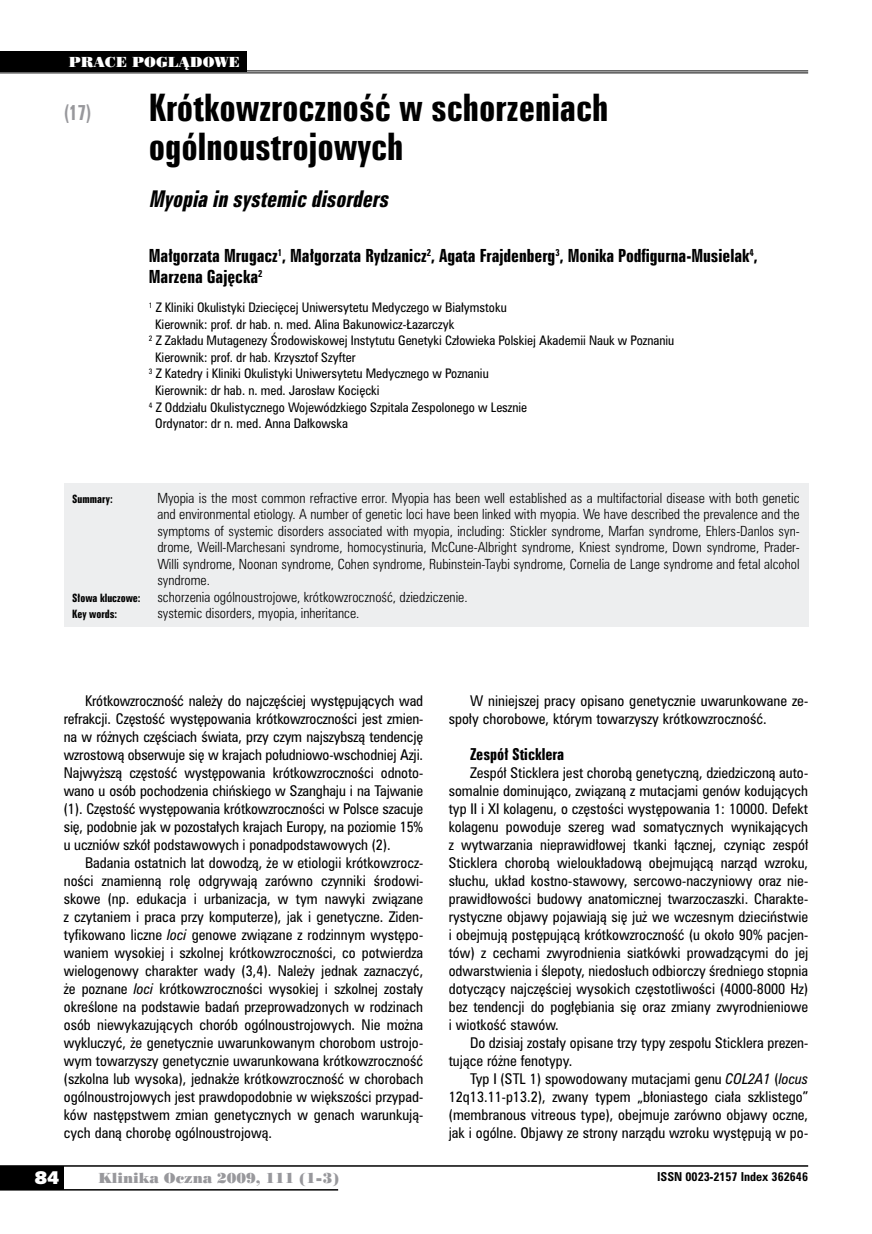
<style>
.page{position:relative;width:872px;height:1234px;background:#fff}
.page>*{position:absolute;margin:0;border:0;box-sizing:border-box;transform-origin:0 0}
.t1{font:34.5px/39px "Zurich Bd X Cn PL";color:#000}
.t2{font:italic 21px "Zurich Bd X Cn PL";color:#000}
.t3{font:19.5px "Zurich Bd X Cn PL";color:#98989c;scale:.9 1}
.t4{font:18px "Humanst 531 U Blk PL";color:#fff}
.t5{font:16.5px/21px "Zurich Bd X Cn PL";color:#000}
.t6{font:15px "Zurich Bd X Cn PL";color:#000}
.t7{font:13.5px/18px "Zurich Cn PL";color:#000;text-align:justify}
.t8{font:13.5px "Poster Bodoni PL";color:#98989c}
.t9{font:13.5px "Poster Bodoni PL";color:#fff}
.t10{font:12.75px/16.5px "Zurich Lt Cn PL";color:#000;text-align:justify}
.t11{font:12px "Zurich Cn PL";color:#000}
.t12{font:700 11.25px "Zurich Cn PL";color:#000}
.t13{font:10.5px "Zurich Bd X Cn PL";color:#000}
.s1{font-style:italic}
</style>
<div class="page">
<div style="left:0;top:1165px;width:64px;height:24px;background:#000"></div>
<hr style="left:0;top:1164px;width:808px;height:2px;background:#000">
<hr style="left:0;top:1188px;width:338px;height:2px;background:#000">
<div style="left:64px;top:483px;width:744px;height:143px;background:#edeeef"></div>
<hr style="left:0;top:70px;width:808px;height:1px;background:#000">
<hr style="left:0;top:72px;width:808px;height:1px;background:#000">
<div style="left:0;top:51px;width:246px;height:21px;background:#000"></div>
<p class="t9" style="left:69px;top:53px;width:173px">PRACE POGLĄDOWE</p>
<h3 class="t3" style="left:64px;top:100px;width:32px">(17)</h3>
<h1 class="t1" style="left:149px;top:88px;width:461px">Krótkowzroczność w schorzeniach ogólnoustrojowych</h1>
<h2 class="t2" style="left:149px;top:185px;width:246px">Myopiain systemicdisorders</h2>
<p class="t5" style="left:149px;top:245px;width:610px">Małgorzata Mrugacz<sup>1</sup>, Małgorzata Rydzanicz<sup>2</sup>, Agata Frajdenberg<sup>3</sup>, Monika Podfigurna-Musielak<sup>4</sup>,<br>Marzena Gajęcka<sup>2</sup></p>
<p class="t11" style="left:149px;top:299px;width:359px"><sup>1</sup> Z Kliniki Okulistyki Dziecięcej Uniwersytetu Medyczego w Białymstoku</p>
<p class="t11" style="left:155px;top:316px;width:301px">Kierownik: prof. dr hab. n. med. Alina Bakunowicz-Łazarczyk</p>
<p class="t11" style="left:149px;top:332px;width:527px"><sup>2</sup> Z Zakładu Mutagenezy Środowiskowej Instytutu Genetyki Człowieka Polskiej Akademii Nauk w Poznaniu</p>
<p class="t11" style="left:155px;top:349px;width:202px">Kierownik: prof. dr hab. Krzysztof Szyfter</p>
<p class="t11" style="left:149px;top:365px;width:341px"><sup>3</sup> Z Katedry i Kliniki Okulistyki Uniwersytetu Medycznego w Poznaniu</p>
<p class="t11" style="left:155px;top:382px;width:226px">Kierownik: dr hab. n. med. Jarosław Kocięcki</p>
<p class="t11" style="left:149px;top:398px;width:380px"><sup>4</sup> Z Oddziału Okulistycznego Wojewódzkiego Szpitala Zespolonego w Lesznie</p>
<p class="t11" style="left:155px;top:415px;width:194px">Ordynator: dr n. med. Anna Dałkowska</p>
<p class="t13" style="left:72px;top:491px;width:42px">Summary:</p>
<p class="t10" style="left:157px;top:489px;width:644px">Myopia is the most common refractive error. Myopia has been well established as a multifactorial disease with both genetic and environmental etiology. A number of genetic loci have been linked with myopia. We have described the prevalence and the symptoms of systemic disorders associated with myopia, including: Stickler syndrome, Marfan syndrome, Ehlers-Danlos syn&shy;drome, Weill-Marchesani syndrome, homocystinuria, McCune-Albright syndrome, Kniest syndrome, Down syndrome, Prader-Willi syndrome, Noonan syndrome, Cohen syndrome, Rubinstein-Taybi syndrome, Cornelia de Lange syndrome and fetal alcohol syndrome.</p>
<p class="t13" style="left:72px;top:590px;width:70px">Słowa kluczowe:</p>
<p class="t10" style="left:157px;top:588px;width:312px">schorzenia ogólnoustrojowe, krótkowzroczność, dziedziczenie.</p>
<p class="t13" style="left:72px;top:607px;width:46px">Key words:</p>
<p class="t10" style="left:157px;top:604px;width:203px">systemic disorders, myopia, inheritance.</p>
<p class="t7" style="left:64px;top:691px;width:361px;text-indent:21px">Krótkowzroczność należy do najczęściej występujących wad refrakcji. Częstość występowania krótkowzroczności jest zmien&shy;na w różnych częściach świata, przy czym najszybszą tendencję wzrostową obserwuje się w krajach południowo-wschodniej Azji.<br>Najwyższą częstość występowania krótkowzroczności odnoto&shy;wano u osób pochodzenia chińskiego w Szanghaju i na Tajwanie (1). Częstość występowania krótkowzroczności w Polsce szacuje się, podobnie jak w pozostałych krajach Europy, na poziomie 15% u uczniów szkół podstawowych i ponadpodstawowych (2).</p>
<p class="t7" style="left:64px;top:853px;width:361px;text-indent:21px">Badania ostatnich lat dowodzą, że w etiologii krótkowzrocz&shy;ności znamienną rolę odgrywają zarówno czynniki środowi&shy;skowe (np. edukacja i urbanizacja, w tym nawyki związane z czytaniem i praca przy komputerze), jak i genetyczne. Ziden&shy;tyfikowano liczne <span class="s1">loci</span> genowe związane z rodzinnym występo&shy;waniem wysokiej i szkolnej krótkowzroczności, co potwierdza wielogenowy charakter wady (3,4). Należy jednak zaznaczyć, że poznane <span class="s1">loci</span> krótkowzroczności wysokiej i szkolnej zostały określone na podstawie badań przeprowadzonych w rodzinach osób niewykazujących chorób ogólnoustrojowych. Nie można wykluczyć, że genetycznie uwarunkowanym chorobom ustrojo&shy;wym towarzyszy genetycznie uwarunkowana krótkowzroczność (szkolna lub wysoka), jednakże krótkowzroczność w chorobach ogólnoustrojowych jest prawdopodobnie w większości przypad&shy;ków następstwem zmian genetycznych w genach warunkują&shy;cych daną chorobę ogólnoustrojową.</p>
<p class="t7" style="left:449px;top:691px;width:361px;text-indent:21px">W niniejszej pracy opisano genetycznie uwarunkowane ze&shy;społy chorobowe, którym towarzyszy krótkowzroczność.</p>
<p class="t6" style="left:470px;top:744px;width:96px">Zespół Sticklera</p>
<p class="t7" style="left:449px;top:763px;width:361px;text-indent:21px">Zespół Sticklera jest chorobą genetyczną, dziedziczoną auto&shy;somalnie dominująco, związaną z mutacjami genów kodujących typ II i XI kolagenu, o częstości występowania 1: 10000. Defekt kolagenu powoduje szereg wad somatycznych wynikających z wytwarzania nieprawidłowej tkanki łącznej, czyniąc zespół Sticklera chorobą wieloukładową obejmującą narząd wzroku, słuchu, układ kostno-stawowy, sercowo-naczyniowy oraz nie&shy;prawidłowości budowy anatomicznej twarzoczaszki. Charakte&shy;rystyczne objawy pojawiają się już we wczesnym dzieciństwie i obejmują postępującą krótkowzroczność (u około 90% pacjen&shy;tów) z cechami zwyrodnienia siatkówki prowadzącymi do jej odwarstwienia i ślepoty, niedosłuch odbiorczy średniego stopnia dotyczący najczęściej wysokich częstotliwości (4000-8000 Hz) bez tendencji do pogłębiania się oraz zmiany zwyrodnieniowe i wiotkość stawów.</p>
<p class="t7" style="left:449px;top:1033px;width:361px;text-indent:21px">Do dzisiaj zostały opisane trzy typy zespołu Sticklera prezen&shy;tujące różne fenotypy.</p>
<p class="t7" style="left:449px;top:1069px;width:361px;text-indent:21px">Typ I (STL 1) spowodowany mutacjami genu <span class="s1">COL2A1</span> (<span class="s1">locus </span>12q13.11-p13.2), zwany typem „błoniastego ciała szklistego” (membranous vitreous type), obejmuje zarówno objawy oczne, jak i ogólne. Objawy ze strony narządu wzroku występują w po-</p>
<h3 class="t4" style="left:35px;top:1165px;width:26px">84</h3>
<p class="t8" style="left:99px;top:1168px;width:242px">Klinika Oczna 2009, 111 (1-3)</p>
<p class="t12" style="left:657px;top:1168px;width:152px">ISSN 0023-2157 Index 362646</p>
</div>
